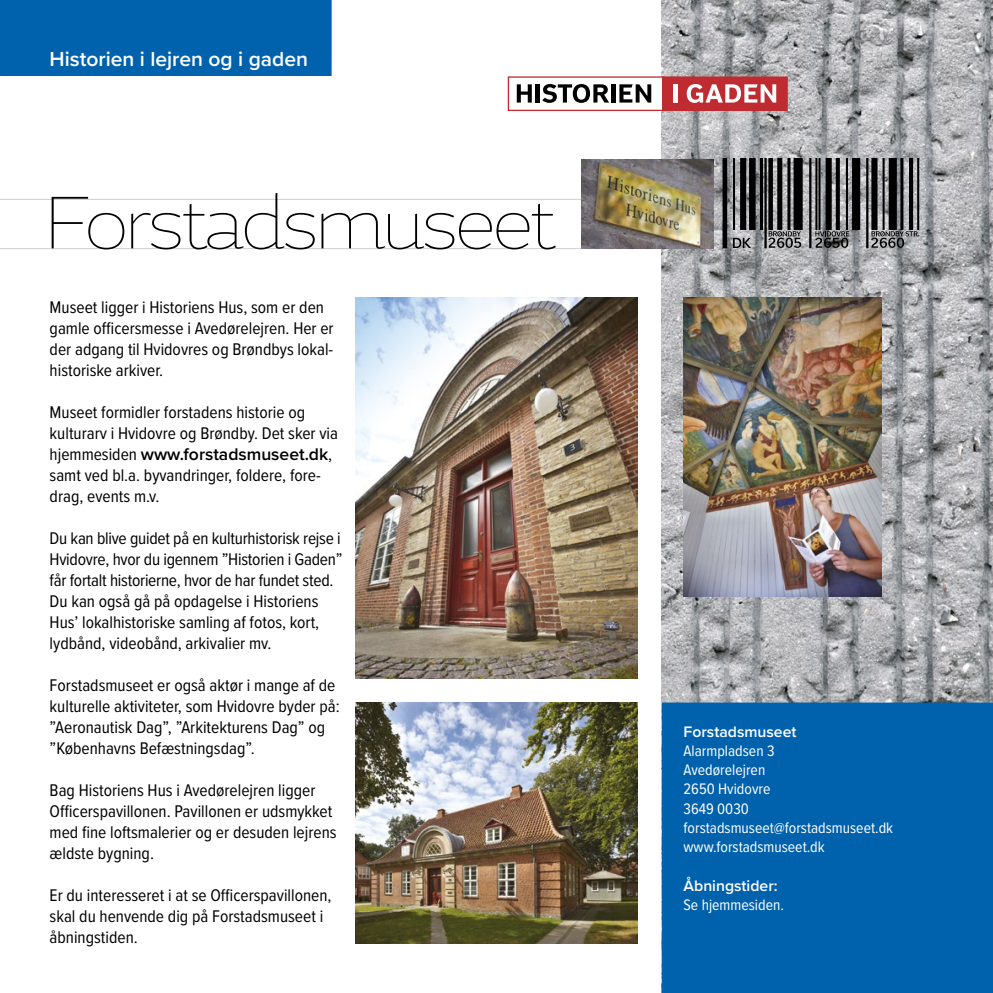
<style>
.page{position:relative;width:993px;height:993px;background:#fff}
.page>*{position:absolute;margin:0;border:0;box-sizing:border-box;transform-origin:0 0}
.t1{font:200 73.5px "Magallanes";letter-spacing:-.06em;color:#000}
.t2{font:600 21px "Proxima Nova";color:#fff}
.Brødtekst{font:17.5px/21px "Proxima Nova Cond";color:#000}
.Brødtekst-2{font:15.75px/19.2px "Proxima Nova Cond";color:#fff}
.Brød_boks{font:600 15.75px "Proxima Nova";color:#fff}
.Brødtekst-3{font:600 15.75px "Proxima Nova";color:#fff}
.s1{font-family:"Proxima Nova";font-weight:600}
</style>
<div class="page">
<hr style="left:0;top:199px;width:992px;height:1px;background:#d0d0d0">
<hr style="left:0;top:248px;width:992px;height:1px;background:#d0d0d0">
<img style="left:661px;top:0;width:331px;height:702px">
<div style="left:0;top:0;width:331px;height:76px;background:#0061ad"></div>
<div style="left:661px;top:702px;width:331px;height:290px;background:#0061ad"></div>
<img style="left:356px;top:298px;width:281px;height:380px">
<img style="left:581px;top:159px;width:132px;height:90px">
<div style="left:507px;top:76px;width:157px;height:35px;background:#fff;border:1px solid #be2b31"></div>
<div style="left:661px;top:76px;width:126px;height:35px;background:#be2b31;border:1px solid #be2b31"></div>
<svg style="left:516px;top:84px;width:15px;height:18px"></svg>
<hr style="left:535px;top:84px;width:4px;height:18px;background:#000">
<svg style="left:542px;top:84px;width:67px;height:19px"></svg>
<hr style="left:611px;top:84px;width:4px;height:18px;background:#000">
<svg style="left:619px;top:84px;width:32px;height:18px"></svg>
<hr style="left:673px;top:84px;width:4px;height:18px;background:#fff">
<svg style="left:686px;top:84px;width:90px;height:19px"></svg>
<div style="left:722px;top:158px;width:5px;height:90px;background:#000"></div>
<hr style="left:732px;top:158px;width:2px;height:72px;background:#000">
<div style="left:740px;top:158px;width:6px;height:72px;background:#000"></div>
<div style="left:793px;top:158px;width:9px;height:72px;background:#000"></div>
<hr style="left:787px;top:158px;width:3px;height:72px;background:#000">
<div style="left:777px;top:158px;width:5px;height:72px;background:#000"></div>
<div style="left:749px;top:158px;width:6px;height:72px;background:#000"></div>
<hr style="left:759px;top:158px;width:3px;height:72px;background:#000">
<svg style="left:768px;top:158px;width:4px;height:72px"></svg>
<hr style="left:809px;top:158px;width:2px;height:90px;background:#000">
<hr style="left:818px;top:158px;width:2px;height:72px;background:#000">
<div style="left:825px;top:158px;width:6px;height:72px;background:#000"></div>
<svg style="left:835px;top:158px;width:4px;height:72px"></svg>
<hr style="left:845px;top:158px;width:2px;height:72px;background:#000">
<div style="left:851px;top:158px;width:8px;height:72px;background:#000"></div>
<div style="left:871px;top:158px;width:6px;height:72px;background:#000"></div>
<div style="left:888px;top:158px;width:8px;height:72px;background:#000"></div>
<hr style="left:900px;top:158px;width:3px;height:72px;background:#000">
<svg style="left:908px;top:158px;width:4px;height:72px"></svg>
<hr style="left:882px;top:158px;width:2px;height:72px;background:#000">
<hr style="left:920px;top:158px;width:1px;height:90px;background:#000">
<hr style="left:865px;top:158px;width:3px;height:90px;background:#000">
<hr style="left:815px;top:158px;width:2px;height:72px;background:#000">
<hr style="left:916px;top:158px;width:2px;height:72px;background:#000">
<svg style="left:732px;top:238px;width:18px;height:10px"></svg>
<svg style="left:768px;top:231px;width:33px;height:17px"></svg>
<svg style="left:815px;top:231px;width:34px;height:17px"></svg>
<hr style="left:764px;top:158px;width:2px;height:90px;background:#000">
<svg style="left:870px;top:231px;width:48px;height:17px"></svg>
<img style="left:356px;top:702px;width:281px;height:241px">
<img style="left:683px;top:298px;width:198px;height:298px">
<h2 class="t2" style="left:50px;top:44px;width:260px">Historien i lejren og i gaden</h2>
<h3 class="t1" style="left:43px;top:178px;width:514px">Forstadsmuseet</h3>
<p class="Brødtekst" style="left:50px;top:296px;width:285px">Museet ligger i Historiens Hus, som er den gamle officersmesse i Avedørelejren. Her er der adgang til Hvidovres og Brøndbys lokal&shy;historiske arkiver.</p>
<p class="Brødtekst" style="left:50px;top:401px;width:290px">Museet formidler forstadens historie og kulturarv i Hvidovre og Brøndby. Det sker via hjemmesiden <span class="s1">www.forstadsmuseet.dk</span>, samt ved bl.a. byvandringer, foldere, fore&shy;drag, events m.v.</p>
<p class="Brødtekst" style="left:50px;top:527px;width:294px;text-align:justify">Du kan blive guidet på en kulturhistorisk rejse i Hvidovre, hvor du igennem ”Historien i Gaden” får fortalt historierne, hvor de har fundet sted.</p>
<p class="Brødtekst" style="left:50px;top:590px;width:271px;text-align:justify">Du kan også gå på opdagelse i Historiens Hus’ lokalhistoriske samling af fotos, kort, lydbånd, videobånd, arkivalier mv.</p>
<p class="Brødtekst" style="left:50px;top:674px;width:291px">Forstadsmuseet er også aktør i mange af de kulturelle aktiviteter, som Hvidovre byder på: ”Aeronautisk Dag”, ”Arkitekturens Dag” og ”Københavns Befæstningsdag”.</p>
<p class="Brødtekst" style="left:50px;top:779px;width:288px">Bag Historiens Hus i Avedørelejren ligger Officerspavillonen. Pavillonen er udsmykket med fine loftsmalerier og er desuden lejrens ældste bygning.</p>
<p class="Brødtekst" style="left:50px;top:884px;width:283px">Er du interesseret i at se Officerspavillonen, skal du henvende dig på Forstadsmuseet i åbningstiden.</p>
<p class="Brød_boks" style="left:683px;top:719px;width:114px">Forstadsmuseet</p>
<p class="Brødtekst-2" style="left:683px;top:740px;width:92px">Alarmpladsen 3<br>Avedørelejren<br>2650 Hvidovre<br>3649 0030</p>
<p class="Brødtekst-2" style="left:683px;top:817px;width:211px">forstadsmuseet@forstadsmuseet.dk</p>
<p class="Brødtekst-2" style="left:683px;top:836px;width:143px">www.forstadsmuseet.dk</p>
<p class="Brødtekst-3" style="left:683px;top:873px;width:96px">Åbningstider:</p>
<p class="Brødtekst-2" style="left:683px;top:894px;width:102px">Se hjemmesiden.</p>
</div>
